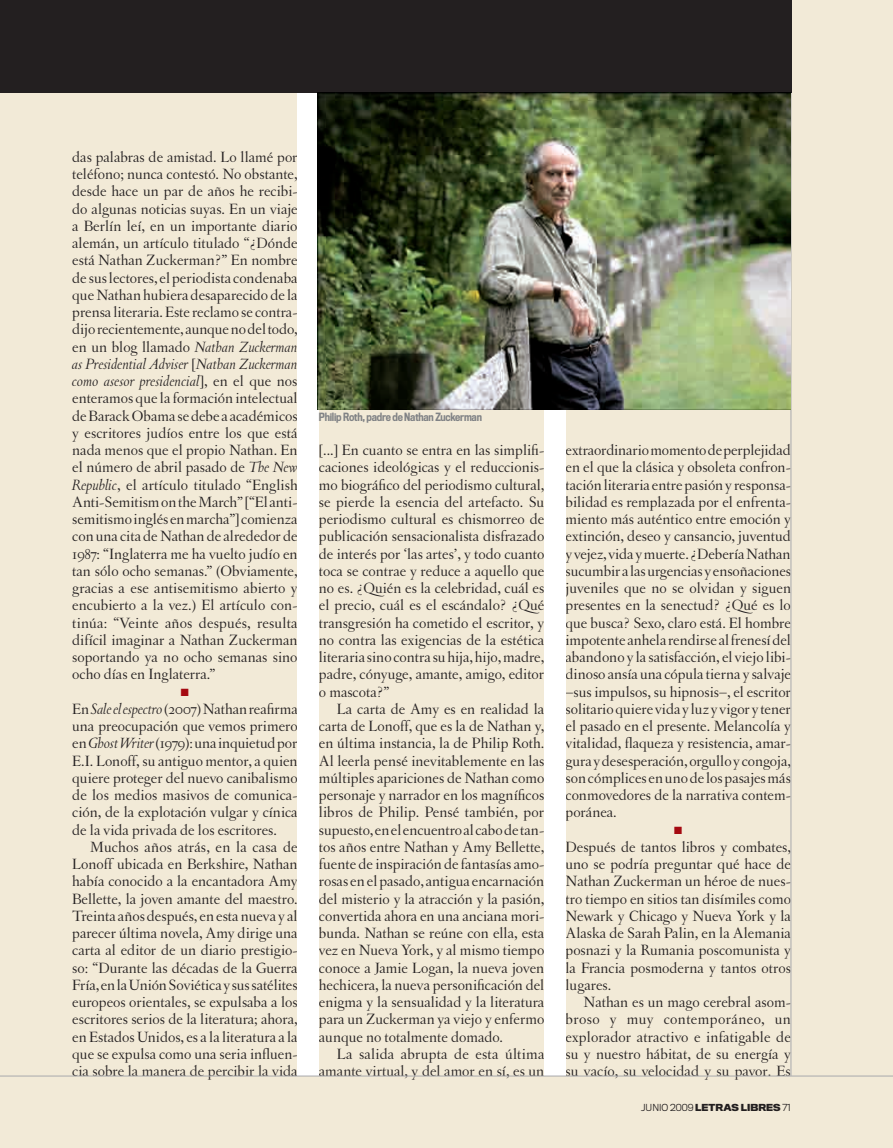
<style>
.page{position:relative;width:893px;height:1148px;background:#f2ead7}
.page>*{position:absolute;margin:0;border:0;box-sizing:border-box;transform-origin:0 0}
.t1{font:15.75px/17.2px "Letras Oldstyle";color:#231f20;text-align:justify}
.t2{font:500 10.5px "Titling Gothic FB Cond";letter-spacing:-.025em;color:#808285}
.t3{font:10.5px "Zapf Dingbats ITC";color:#a50a11}
.t4{font:700 9px "Titling Gothic FB Normal";color:#231f20}
.s1{font-style:italic}
.s2{font-weight:300}
</style>
<div class="page">
<hr style="left:791px;top:0;width:1px;height:1076px;background:#a8a9ad">
<div style="left:298px;top:93px;width:21px;height:983px;background:#fff"></div>
<div style="left:544px;top:93px;width:21px;height:983px;background:#fff"></div>
<hr style="left:0;top:1076px;width:893px;height:1px;background:#a8a9ad">
<div style="left:0;top:0;width:791px;height:93px;background:#231f20"></div>
<img style="left:317px;top:92px;width:474px;height:317px">
<p class="t1" style="left:72px;top:148px;width:227px">das palabras de amistad. Lo llamé por teléfono; nunca contestó. No obstante, desde hace un par de años he recibi&shy;do algunas noticias suyas. En un viaje a Berlín leí, en un importante diario alemán, un artículo titulado “¿Dónde está Nathan Zuckerman?” En nombre de sus lectores, el periodista condenaba que Nathan hubiera desaparecido de la prensa literaria. Este reclamo se contra&shy;dijo recientemente, aunque no del todo, en un blog llamado <span class="s1">Nathan Zuckerman as Presidential Adviser</span> [<span class="s1">Nathan Zuckerman como asesor presidencial</span>], en el que nos enteramos que la formación intelectual de Barack Obama se debe a académicos y escritores judíos entre los que está nada menos que el propio Nathan. En el número de abril pasado de <span class="s1">The New Republic</span>, el artículo titulado “English Anti-Semitism on the March” [“El anti&shy;semitismo inglés en marcha”] comienza con una cita de Nathan de alrededor de 1987: “Inglaterra me ha vuelto judío en tan sólo ocho semanas.” (Obviamente, gracias a ese antisemitismo abierto y encubierto a la vez.) El artículo con&shy;tinúa: “Veinte años después, resulta difícil imaginar a Nathan Zuckerman soportando ya no ocho semanas sino ocho días en Inglaterra.”</p>
<p class="t3" style="left:181px;top:688px;width:9px">■</p>
<p class="t1" style="left:72px;top:700px;width:227px">En <span class="s1">Sale el espectro</span> (2007) Nathan reafirma una preocupación que vemos primero en <span class="s1">Ghost Writer</span> (1979): una inquietud por E.I. Lonoff, su antiguo mentor, a quien quiere proteger del nuevo canibalismo de los medios masivos de comunica&shy;ción, de la explotación vulgar y cínica de la vida privada de los escritores.</p>
<p class="t1" style="left:72px;top:838px;width:227px;text-indent:18px">Muchos años atrás, en la casa de Lonoff ubicada en Berkshire, Nathan había conocido a la encantadora Amy Bellette, la joven amante del maestro.<br>Treinta años después, en esta nueva y al parecer última novela, Amy dirige una carta al editor de un diario prestigio&shy;so: “Durante las décadas de la Guerra Fría, en la Unión Soviética y sus satélites europeos orientales, se expulsaba a los escritores serios de la literatura; ahora, en Estados Unidos, es a la literatura a la que se expulsa como una seria influen&shy;cia sobre la manera de percibir la vida</p>
<p class="t2" style="left:319px;top:411px;width:164px">Philip Roth, padre de Nathan Zuckerman</p>
<p class="t1" style="left:319px;top:441px;width:227px">[...] En cuanto se entra en las simplifi&shy;caciones ideológicas y el reduccionis&shy;mo biográfico del periodismo cultural, se pierde la esencia del artefacto. Su periodismo cultural es chismorreo de publicación sensacionalista disfrazado de interés por ‘las artes’, y todo cuanto toca se contrae y reduce a aquello que no es. ¿Quién es la celebridad, cuál es el precio, cuál es el escándalo? ¿Qué transgresión ha cometido el escritor, y no contra las exigencias de la estética literaria sino contra su hija, hijo, madre, padre, cónyuge, amante, amigo, editor o mascota?”</p>
<p class="t1" style="left:319px;top:700px;width:227px;text-indent:18px">La carta de Amy es en realidad la carta de Lonoff, que es la de Nathan y, en última instancia, la de Philip Roth.<br>Al leerla pensé inevitablemente en las múltiples apariciones de Nathan como personaje y narrador en los magníficos libros de Philip. Pensé también, por supuesto, en el encuentro al cabo de tan&shy;tos años entre Nathan y Amy Bellette, fuente de inspiración de fantasías amo&shy;rosas en el pasado, antigua encarnación del misterio y la atracción y la pasión, convertida ahora en una anciana mori&shy;bunda. Nathan se reúne con ella, esta vez en Nueva York, y al mismo tiempo conoce a Jamie Logan, la nueva joven hechicera, la nueva personificación del enigma y la sensualidad y la literatura para un Zuckerman ya viejo y enfermo aunque no totalmente domado.</p>
<p class="t1" style="left:319px;top:1045px;width:227px;text-align:right">La salida abrupta de esta última amante virtual, y del amor en sí, es un</p>
<p class="t1" style="left:565px;top:441px;width:227px">extraordinario momento de perplejidad en el que la clásica y obsoleta confron&shy;tación literaria entre pasión y responsa&shy;bilidad es remplazada por el enfrenta&shy;miento más auténtico entre emoción y extinción, deseo y cansancio, juventud y vejez, vida y muerte. ¿Debería Nathan sucumbir a las urgencias y ensoñaciones juveniles que no se olvidan y siguen presentes en la senectud? ¿Qué es lo que busca? Sexo, claro está. El hombre impotente anhela rendirse al frenesí del abandono y la satisfacción, el viejo libi&shy;dinoso ansía una cópula tierna y salvaje –sus impulsos, su hipnosis–, el escritor solitario quiere vida y luz y vigor y tener el pasado en el presente. Melancolía y vitalidad, flaqueza y resistencia, amar&shy;gura y desesperación, orgullo y congoja, son cómplices en uno de los pasajes más conmovedores de la narrativa contem&shy;poránea.</p>
<p class="t3" style="left:674px;top:826px;width:9px">■</p>
<p class="t1" style="left:565px;top:838px;width:227px">Después de tantos libros y combates, uno se podría preguntar qué hace de Nathan Zuckerman un héroe de nues&shy;tro tiempo en sitios tan disímiles como Newark y Chicago y Nueva York y la Alaska de Sarah Palin, en la Alemania posnazi y la Rumania poscomunista y la Francia posmoderna y tantos otros lugares.</p>
<p class="t1" style="left:565px;top:993px;width:227px;text-indent:18px">Nathan es un mago cerebral asom&shy;broso y muy contemporáneo, un explorador atractivo e infatigable de su y nuestro hábitat, de su energía y su vacío, su velocidad y su pavor. Es</p>
<p class="t4" style="left:641px;top:1101px;width:151px"><span class="s2">JUNIO 2009</span> LETRAS LIBRES <span class="s2">71</span></p>
</div>
